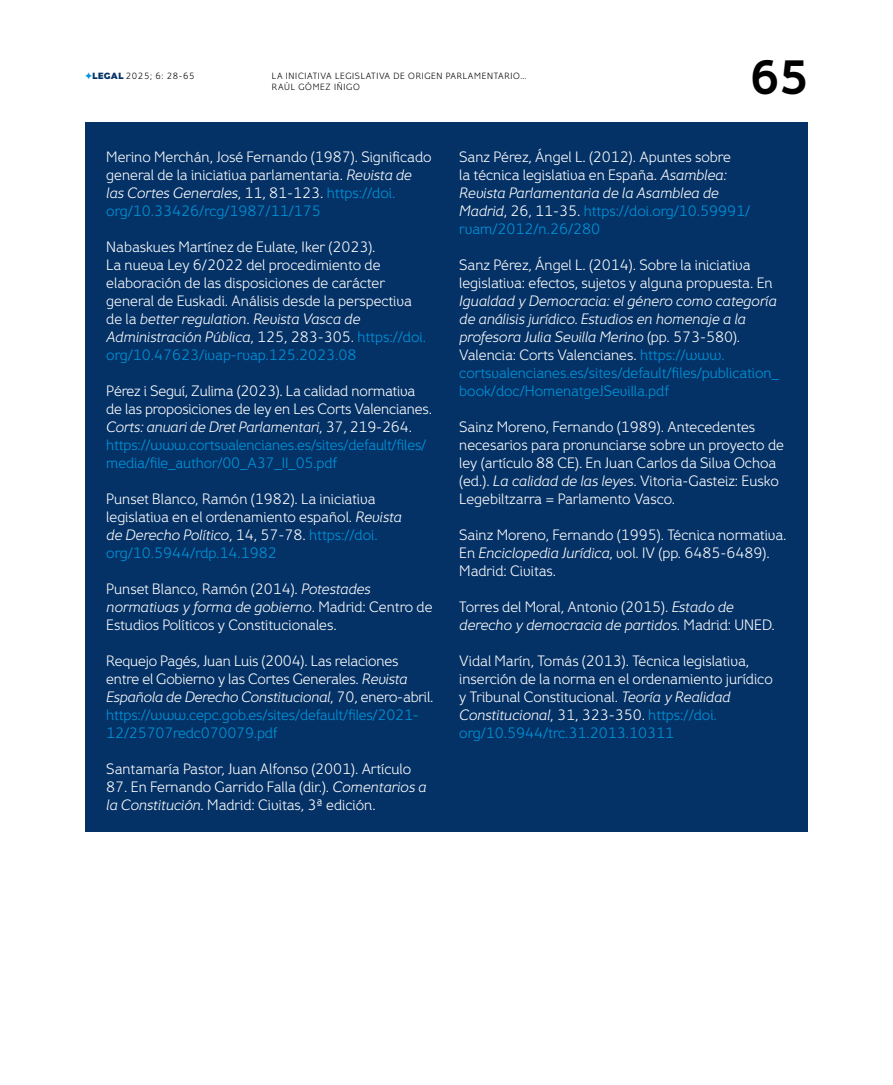
<style>
.page{position:relative;width:893px;height:1085px;background:#fff}
.page>*{position:absolute;margin:0;border:0;box-sizing:border-box;transform-origin:0 0}
.t1{font:700 48px "Fox Grotesque Pro";color:#000}
.texto_-_Bibliografía{font:300 15px/18px "Fox Grotesque Pro";color:#fff}
.t2{font:300 9px/10.5px "Fox Grotesque Pro";letter-spacing:.075em;color:#000}
.s1{font-weight:800;color:#053266}
.s2{font-style:italic}
.s3{color:#0095db}
</style>
<div class="page">
<div style="left:85px;top:122px;width:723px;height:709px;background:#053266"></div>
<p class="t2" style="left:92px;top:71px;width:104px"><span class="s1">LEGAL</span> 2025; 6: 28-65</p>
<p class="t2" style="left:272px;top:71px;width:256px">LA INICIATIVA LEGISLATIVA DE ORIGEN PARLAMENTARIO…<br>RAÚL GÓMEZ IÑIGO</p>
<h1 class="t1" style="left:750px;top:47px;width:59px">65</h1>
<p class="texto_-_Bibliografía" style="left:106px;top:147px;width:327px">Merino Merchán, José Fernando (1987). Significado general de la iniciativa parlamentaria. <span class="s2">Revista de las Cortes Generales</span>, 11, 81-123. <span class="s3">https://doi. org/10.33426/rcg/1987/11/175</span></p>
<p class="texto_-_Bibliografía" style="left:106px;top:237px;width:321px">Nabaskues Martínez de Eulate, Iker (2023).<br>La nueva Ley 6/2022 del procedimiento de elaboración de las disposiciones de carácter general de Euskadi. Análisis desde la perspectiva de la <span class="s2">better regulation</span>. <span class="s2">Revista Vasca de Administración Pública</span>, 125, 283-305. <span class="s3">https://doi. org/10.47623/ivap-rvap.125.2023.08</span></p>
<p class="texto_-_Bibliografía" style="left:106px;top:381px;width:327px">Pérez i Seguí, Zulima (2023). La calidad normativa de las proposiciones de ley en Les Corts Valencianes.<br><span class="s2">Corts: anuari de Dret Parlamentari</span>, 37, 219-264. <span class="s3">https://www.cortsvalencianes.es/sites/default/files/ media/file_author/00_A37_II_05.pdf</span></p>
<p class="texto_-_Bibliografía" style="left:106px;top:489px;width:297px">Punset Blanco, Ramón (1982). La iniciativa legislativa en el ordenamiento español. <span class="s2">Revista de Derecho Político</span>, 14, 57-78. <span class="s3">https://doi. org/10.5944/rdp.14.1982</span></p>
<p class="texto_-_Bibliografía" style="left:106px;top:579px;width:328px">Punset Blanco, Ramón (2014). <span class="s2">Potestades normativas y forma de gobierno</span>. Madrid: Centro de<br>Estudios Políticos y Constitucionales.</p>
<p class="texto_-_Bibliografía" style="left:106px;top:651px;width:329px">Requejo Pagés, Juan Luis (2004). Las relaciones entre el Gobierno y las Cortes Generales. <span class="s2">Revista Española de Derecho Constitucional</span>, 70, enero-abril. <span class="s3">https://www.cepc.gob.es/sites/default/files/2021- 12/25707redc070079.pdf</span></p>
<p class="texto_-_Bibliografía" style="left:106px;top:759px;width:306px">Santamaría Pastor, Juan Alfonso (2001). Artículo</p>
<p class="texto_-_Bibliografía" style="left:106px;top:777px;width:322px">87. En Fernando Garrido Falla (dir.). <span class="s2">Comentarios a la Constitución</span>. Madrid: Civitas, 3ª edición.</p>
<p class="texto_-_Bibliografía" style="left:459px;top:147px;width:293px">Sanz Pérez, Ángel L. (2012). Apuntes sobre<br>la técnica legislativa en España<span class="s2">. Asamblea:<br>Revista Parlamentaria de la Asamblea de Madrid</span>, 26, 11-35. <span class="s3">https://doi.org/10.59991/ rvam/2012/n.26/280</span></p>
<p class="texto_-_Bibliografía" style="left:459px;top:255px;width:321px">Sanz Pérez, Ángel L. (2014). Sobre la iniciativa legislativa: efectos, sujetos y alguna propuesta. En <span class="s2">Igualdad y Democracia: el género como categoría de análisis jurídico. Estudios en homenaje a la profesora Julia Sevilla Merino</span> (pp. 573-580).<br>Valencia: Corts Valencianes. <span class="s3">https://www. cortsvalencianes.es/sites/default/files/publication_ book/doc/HomenatgeJSevilla.pdf</span></p>
<p class="texto_-_Bibliografía" style="left:459px;top:417px;width:326px">Sainz Moreno, Fernando (1989). Antecedentes necesarios para pronunciarse sobre un proyecto de ley (artículo 88 CE). En Juan Carlos da Silva Ochoa (ed.). <span class="s2">La calidad de las leyes</span>. Vitoria-Gasteiz: Eusko Legebiltzarra = Parlamento Vasco.</p>
<p class="texto_-_Bibliografía" style="left:459px;top:525px;width:329px">Sainz Moreno, Fernando (1995). Técnica normativa.<br>En <span class="s2">Enciclopedia Jurídica</span>, vol. IV (pp. 6485-6489).<br>Madrid: Civitas.</p>
<p class="texto_-_Bibliografía" style="left:459px;top:597px;width:317px">Torres del Moral, Antonio (2015). <span class="s2">Estado de derecho y democracia de partidos</span>. Madrid: UNED.</p>
<p class="texto_-_Bibliografía" style="left:459px;top:651px;width:315px">Vidal Marín, Tomás (2013). Técnica legislativa, inserción de la norma en el ordenamiento jurídico y Tribunal Constitucional. <span class="s2">Teoría y Realidad Constitucional</span>, 31, 323-350. <span class="s3">https://doi. org/10.5944/trc.31.2013.10311</span></p>
</div>
